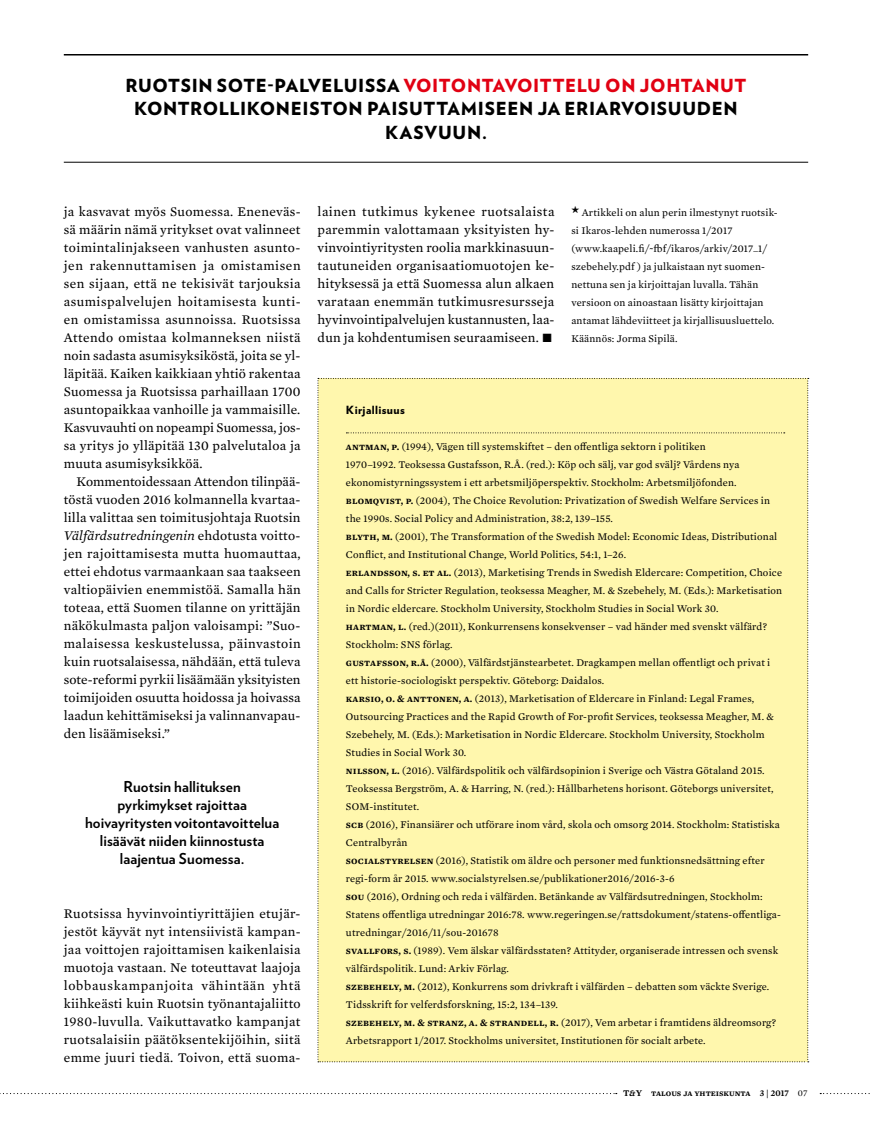
<style>
.page{position:relative;width:872px;height:1127px;background:#fff}
.page>*{position:absolute;margin:0;border:0;box-sizing:border-box;transform-origin:0 0}
.t1{font:900 18px/24px "Verlag";letter-spacing:.035em;color:#000;text-align:center}
.t2{font:700 15px/18px "Verlag";letter-spacing:.005em;color:#000;text-align:center}
.t3{font:13.5px/18px "Mercury Text G2";letter-spacing:.015em;color:#000;text-align:justify}
.t4{font:900 11.25px "Verlag";letter-spacing:.03em;color:#000}
.t5{font:10.5px/18px "Mercury Text G2";letter-spacing:.015em;color:#000}
.t6{font:600 9px "Mercury Text G2";color:#000}
.s1{color:#e10012}
.s2{font-style:italic}
.s3{font-weight:600}
.s4{font-family:"Mercury Text G1";font-weight:400}
</style>
<div class="page">
<hr style="left:64px;top:54px;width:744px;height:1px;background:#000">
<hr style="left:64px;top:162px;width:744px;height:1px;background:#000">
<svg style="left:0;top:1093px;width:617px;height:1px"></svg>
<svg style="left:820px;top:1093px;width:50px;height:1px"></svg>
<div style="left:317px;top:378px;width:491px;height:684px;background:#fff7ad"></div>
<h1 class="t1" style="left:125px;top:72px;width:622px">RUOTSIN SOTE-PALVELUISSA <span class="s1">VOITONTAVOITTELU ON JOHTANUT<br></span>KONTROLLIKONEISTON PAISUTTAMISEEN JA ERIARVOISUUDEN<br>KASVUUN.</h1>
<p class="t3" style="left:64px;top:202px;width:238px">ja kasvavat myös Suomessa. Eneneväs&shy;sä määrin nämä yritykset ovat valinneet toimintalinjakseen vanhusten asunto&shy;jen rakennuttamisen ja omistamisen sen sijaan, että ne tekisivät tarjouksia asumispalvelujen hoitamisesta kunti&shy;en omistamissa asunnoissa. Ruotsissa Attendo omistaa kolmanneksen niistä noin sadasta asumisyksiköstä, joita se yl&shy;läpitää. Kaiken kaikkiaan yhtiö rakentaa Suomessa ja Ruotsissa parhaillaan 1700 asuntopaikkaa vanhoille ja vammaisille.<br>Kasvuvauhti on nopeampi Suomessa, jos&shy;sa yritys jo ylläpitää 130 palvelutaloa ja muuta asumisyksikköä.</p>
<p class="t3" style="left:64px;top:472px;width:238px;text-indent:13px">Kommentoidessaan Attendon tilinpää&shy;töstä vuoden 2016 kolmannella kvartaa&shy;lilla valittaa sen toimitusjohtaja Ruotsin <span class="s2">Välfärdsutredningenin</span> ehdotusta voitto&shy;jen rajoittamisesta mutta huomauttaa, ettei ehdotus varmaankaan saa taakseen valtiopäivien enemmistöä. Samalla hän toteaa, että Suomen tilanne on yrittäjän näkökulmasta paljon valoisampi: ”Suo&shy;malaisessa keskustelussa, päinvastoin kuin ruotsalaisessa, nähdään, että tuleva sote-reformi pyrkii lisäämään yksityisten toimijoiden osuutta hoidossa ja hoivassa laadun kehittämiseksi ja valinnanvapau&shy;den lisäämiseksi.”</p>
<h2 class="t2" style="left:85px;top:777px;width:196px">Ruotsin hallituksen pyrkimykset rajoittaa hoivayritysten voitontavoittelua lisäävät niiden kiinnostusta laajentua Suomessa.</h2>
<p class="t3" style="left:64px;top:904px;width:238px">Ruotsissa hyvinvointiyrittäjien etujär&shy;jestöt käyvät nyt intensiivistä kampan&shy;jaa voittojen rajoittamisen kaikenlaisia muotoja vastaan. Ne toteuttavat laajoja lobbauskampanjoita vähintään yhtä kiihkeästi kuin Ruotsin työnantajaliitto 1980-luvulla. Vaikuttavatko kampanjat ruotsalaisiin päätöksentekijöihin, siitä emme juuri tiedä. Toivon, että suoma-</p>
<p class="t3" style="left:317px;top:202px;width:238px">lainen tutkimus kykenee ruotsalaista paremmin valottamaan yksityisten hy&shy;vinvointiyritysten roolia markkinasuun&shy;tautuneiden organisaatiomuotojen ke&shy;hityksessä ja että Suomessa alun alkaen varataan enemmän tutkimusresursseja hyvinvointipalvelujen kustannusten, laa&shy;dun ja kohdentumisen seuraamiseen. •</p>
<p class="t5" style="left:571px;top:203px;width:208px">• Artikkeli on alun perin ilmestynyt ruotsik&shy;si Ikaros-lehden numerossa 1/2017 (www.kaapeli.fi/~fbf/ikaros/arkiv/2017_1/ szebehely.pdf ) ja julkaistaan nyt suomen&shy;nettuna sen ja kirjoittajan luvalla. Tähän versioon on ainoastaan lisätty kirjoittajan antamat lähdeviitteet ja kirjallisuusluettelo.<br>Käännös: Jorma Sipilä.</p>
<p class="t4" style="left:346px;top:401px;width:60px">Kirjallisuus</p>
<p class="t5" style="left:346px;top:437px;width:438px"><span class="s3">Antman, P.</span> (1994), Vägen till systemskiftet – den offentliga sektorn i politiken<br>1970–1992. Teoksessa Gustafsson, R.Å. (red.): Köp och sälj, var god svälj? Vårdens nya ekonomistyrningssystem i ett arbetsmiljöperspektiv. Stockholm: Arbetsmiljöfonden.<br><span class="s3">Blomqvist, P.</span> (2004), The Choice Revolution: Privatization of Swedish Welfare Services in the 1990s. Social Policy and Administration, 38:2, 139–155.<br><span class="s3">Blyth, M.</span> (2001), The Transformation of the Swedish Model: Economic Ideas, Distributional Conflict, and Institutional Change, World Politics, 54:1, 1–26.<br><span class="s3">Erlandsson, S. et al.</span> (2013), Marketising Trends in Swedish Eldercare: Competition, Choice and Calls for Stricter Regulation, teoksessa Meagher, M. &amp; Szebehely, M. (Eds.): Marketisation in Nordic eldercare. Stockholm University, Stockholm Studies in Social Work 30.<br><span class="s3">Hartman, L.</span> (red.)(2011), Konkurrensens konsekvenser – vad händer med svenskt välfärd?<br>Stockholm: SNS förlag.<br><span class="s3">Gustafsson, R.Å.</span> (2000), Välfärdstjänstearbetet. Dragkampen mellan offentligt och privat i ett historie-sociologiskt perspektiv. Göteborg: Daidalos.<br><span class="s3">Karsio, O. &amp; Anttonen, A.</span> (2013), Marketisation of Eldercare in Finland: Legal Frames, Outsourcing Practices and the Rapid Growth of For-profit Services, teoksessa Meagher, M. &amp; Szebehely, M. (Eds.): Marketisation in Nordic Eldercare. Stockholm University, Stockholm Studies in Social Work 30.<br><span class="s3">Nilsson, L.</span> (2016). Välfärdspolitik och välfärdsopinion i Sverige och Västra Götaland 2015.<br>Teoksessa Bergström, A. &amp; Harring, N. (red.): Hållbarhetens horisont. Göteborgs universitet, SOM-institutet.<br><span class="s3">SCB</span> (2016), Finansiärer och utförare inom vård, skola och omsorg 2014. Stockholm: Statistiska Centralbyrån<br><span class="s3">Socialstyrelsen</span> (2016), Statistik om äldre och personer med funktionsnedsättning efter regi-form år 2015. www.socialstyrelsen.se/publikationer2016/2016-3-6<br><span class="s3">SOU</span> (2016), Ordning och reda i välfärden. Betänkande av Välfärdsutredningen, Stockholm:<br>Statens offentliga utredningar 2016:78. www.regeringen.se/rattsdokument/statens-offentliga&shy;utredningar/2016/11/sou-201678<br><span class="s3">Svallfors, S.</span> (1989). Vem älskar välfärdsstaten? Attityder, organiserade intressen och svensk välfärdspolitik. Lund: Arkiv Förlag.<br><span class="s3">Szebehely, M.</span> (2012), Konkurrens som drivkraft i välfärden – debatten som väckte Sverige.<br>Tidsskrift for velferdsforskning, 15:2, 134–139.<br><span class="s3">Szebehely, M. &amp; Stranz, A. &amp; Strandell, R.</span> (2017), Vem arbetar i framtidens äldreomsorg?<br>Arbetsrapport 1/2017. Stockholms universitet, Institutionen för socialt arbete.</p>
<p class="t6" style="left:623px;top:1086px;width:186px">T<span class="s2">&amp;</span>Y talous ja yhteiskunta 3 | 2017 <span class="s4">07</span></p>
</div>
